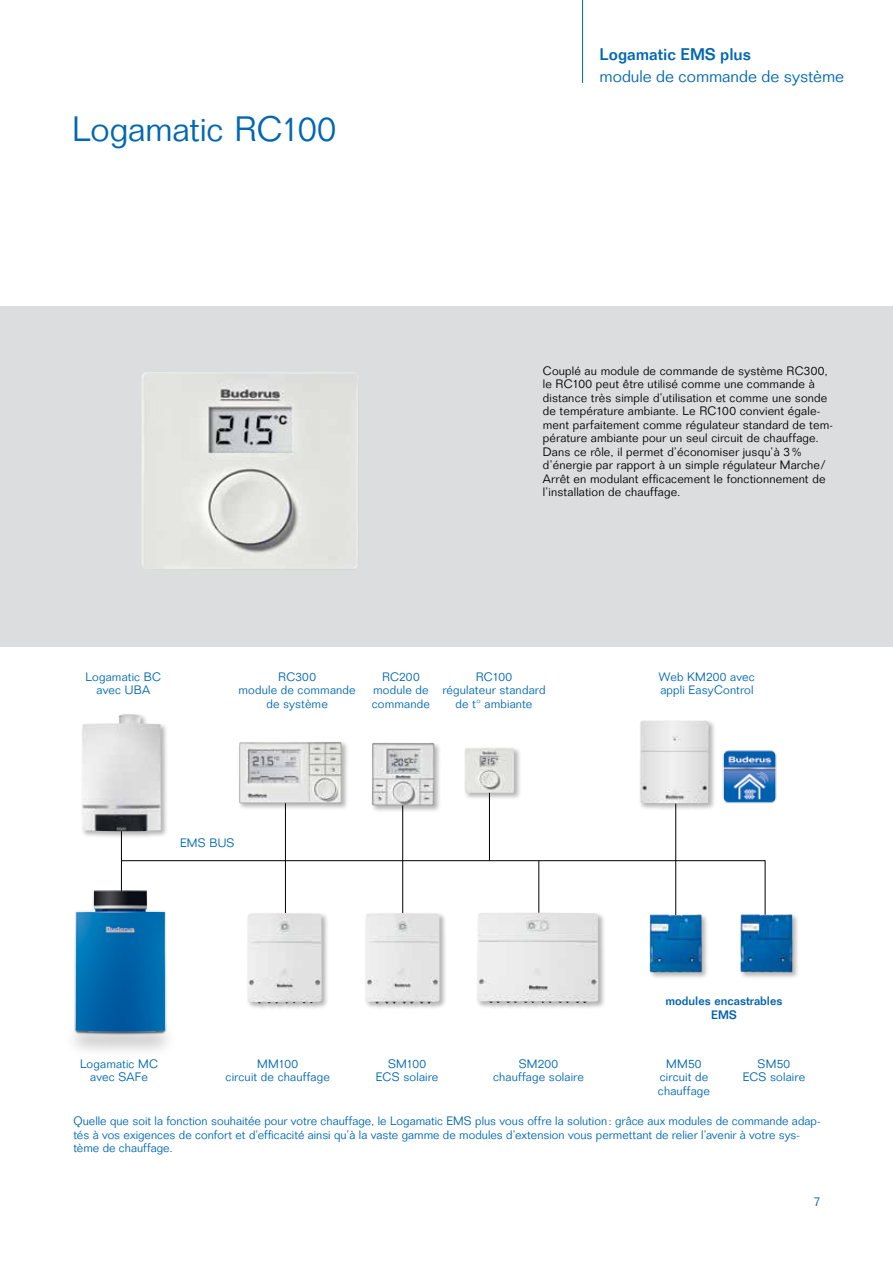
<style>
.page{position:relative;width:893px;height:1263px;background:#fff}
.page>*{position:absolute;margin:0;border:0;box-sizing:border-box;transform-origin:0 0}
.t1{font:300 34.5px "Folio";letter-spacing:-.005em;color:#0067b1}
.t2{font:300 16.5px "Folio";color:#0067b1}
.t3{font:500 16.5px "Folio";color:#0067b1}
.t4{font:300 12.75px "Folio";color:#0067b1}
.t5{font:300 12px/13.5px "Folio";letter-spacing:.01em;color:#0067b1;text-align:center}
.t6{font:300 12px/13.5px "Folio";letter-spacing:.015em;color:#000}
.t7{font:500 12px/14.1px "Folio";color:#0061af;text-align:center}
</style>
<div class="page">
<hr style="left:582px;top:0;width:1px;height:83px;background:#0067b1">
<div style="left:0;top:306px;width:893px;height:340px;background:#dcddde"></div>
<img style="left:142px;top:372px;width:216px;height:198px">
<hr style="left:121px;top:831px;width:1px;height:64px;background:#000">
<hr style="left:489px;top:790px;width:1px;height:71px;background:#000">
<hr style="left:285px;top:791px;width:1px;height:122px;background:#000">
<hr style="left:402px;top:791px;width:1px;height:122px;background:#000">
<hr style="left:538px;top:860px;width:1px;height:53px;background:#000">
<hr style="left:675px;top:802px;width:1px;height:113px;background:#000">
<hr style="left:765px;top:860px;width:1px;height:56px;background:#000">
<hr style="left:121px;top:860px;width:644px;height:1px;background:#000">
<div style="left:81px;top:712px;width:88px;height:127px;background:#000;opacity:.3"></div>
<img style="left:82px;top:714px;width:79px;height:117px">
<div style="left:463px;top:746px;width:59px;height:54px;background:#000;opacity:.3"></div>
<img style="left:465px;top:748px;width:49px;height:45px">
<div style="left:638px;top:719px;width:78px;height:93px;background:#000;opacity:.3"></div>
<img style="left:640px;top:721px;width:69px;height:83px">
<img style="left:712px;top:726px;width:65px;height:86px">
<div style="left:237px;top:741px;width:112px;height:70px;background:#000;opacity:.3"></div>
<img style="left:239px;top:742px;width:103px;height:61px">
<div style="left:370px;top:741px;width:72px;height:72px;background:#000;opacity:.3"></div>
<img style="left:372px;top:743px;width:62px;height:62px">
<div style="left:63px;top:1020px;width:115px;height:39px;background:#000;opacity:.3"></div>
<div style="left:246px;top:911px;width:83px;height:100px;background:#000;opacity:.3"></div>
<img style="left:247px;top:913px;width:66px;height:90px">
<div style="left:364px;top:911px;width:83px;height:100px;background:#000;opacity:.3"></div>
<img style="left:365px;top:913px;width:66px;height:90px">
<div style="left:648px;top:913px;width:61px;height:67px;background:#000;opacity:.3"></div>
<img style="left:650px;top:914px;width:52px;height:58px">
<div style="left:476px;top:911px;width:130px;height:99px;background:#000;opacity:.3"></div>
<img style="left:477px;top:913px;width:65px;height:90px">
<div style="left:739px;top:913px;width:61px;height:67px;background:#000;opacity:.3"></div>
<img style="left:740px;top:914px;width:52px;height:58px">
<img style="left:70px;top:876px;width:102px;height:170px">
<h1 class="t1" style="left:72px;top:108px;width:266px">Logamatic RC100</h1>
<h2 class="t3" style="left:600px;top:44px;width:153px">Logamatic EMS plus</h2>
<h2 class="t2" style="left:600px;top:66px;width:246px">module de commande de système</h2>
<p class="t6" style="left:543px;top:364px;width:292px">Couplé au module de commande de système RC300, le RC100 peut être utilisé comme une commande à distance très simple d’utilisation et comme une sonde de température ambiante. Le RC100 convient égale&shy;ment parfaitement comme régulateur standard de tem&shy;pérature ambiante pour un seul circuit de chauffage.<br>Dans ce rôle, il permet d’économiser jusqu’à 3% d’énergie par rapport à un simple régulateur Marche/ Arrêt en modulant efficacement le fonctionnement de l’installation de chauffage.</p>
<p class="t5" style="left:86px;top:670px;width:77px">Logamatic BC avec UBA</p>
<p class="t5" style="left:239px;top:670px;width:119px">RC300<br>module de commande de système</p>
<p class="t5" style="left:372px;top:670px;width:60px">RC200 module de commande</p>
<p class="t5" style="left:442px;top:670px;width:105px">RC100<br>régulateur standard de t° ambiante</p>
<p class="t5" style="left:659px;top:670px;width:97px;text-align:left">Web KM200 avec appli EasyControl</p>
<p class="t5" style="left:180px;top:836px;width:56px">EMS BUS</p>
<p class="t5" style="left:80px;top:1057px;width:80px">Logamatic MC avec SAFe</p>
<p class="t5" style="left:226px;top:1057px;width:106px">MM100<br>circuit de chauffage</p>
<p class="t7" style="left:665px;top:994px;width:119px">modules encastrables<br>EMS</p>
<p class="t5" style="left:376px;top:1057px;width:64px">SM100<br>ECS solaire</p>
<p class="t5" style="left:743px;top:1057px;width:64px">SM50<br>ECS solaire</p>
<p class="t5" style="left:493px;top:1057px;width:92px">SM200 chauffage solaire</p>
<p class="t5" style="left:658px;top:1057px;width:54px">MM50 circuit de chauffage</p>
<p class="t5" style="left:73px;top:1114px;width:749px;text-align:left">Quelle que soit la fonction souhaitée pour votre chauffage, le Logamatic EMS plus vous offre la solution: grâce aux modules de commande adap&shy;tés à vos exigences de confort et d’efficacité ainsi qu’à la vaste gamme de modules d’extension vous permettant de relier l’avenir à votre sys&shy;tème de chauffage.</p>
<p class="t4" style="left:814px;top:1193px;width:9px">7</p>
</div>
